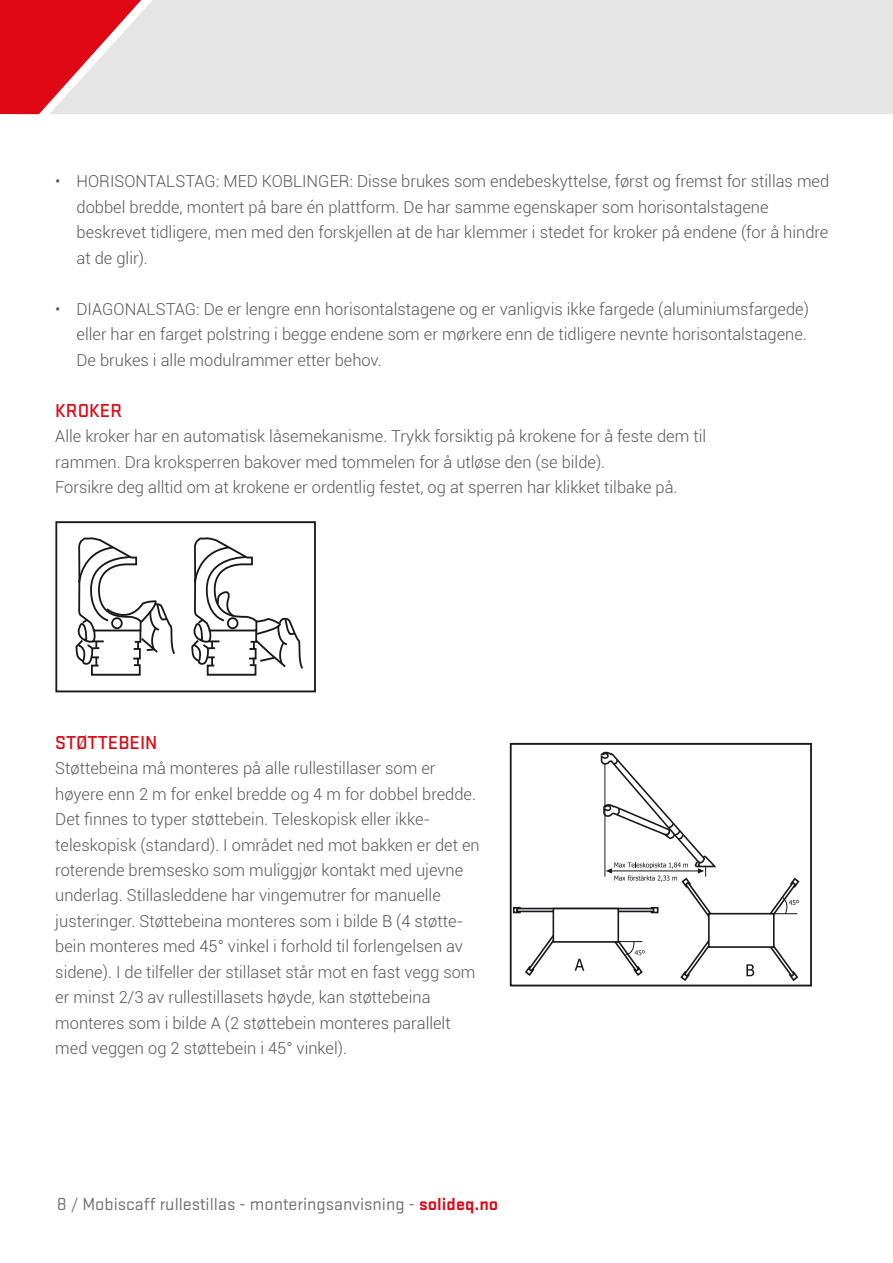
<style>
.page{position:relative;width:893px;height:1263px;background:#fff}
.page>*{position:absolute;margin:0;border:0;box-sizing:border-box;transform-origin:0 0}
.t1{font:500 19.5px "Stratum No 2";color:#de0713}
.t2{font:18.15px "Stratum No 2";color:#706f6f}
.t3{font:300 16.5px/25.5px "Roboto";color:#575756}
.s1{font-weight:700;color:#de0713}
</style>
<div class="page">
<div style="left:157px;top:0;width:736px;height:114px;background:#e5e5e5"></div>
<svg style="left:0;top:0;width:157px;height:114px;background:#e2676e"></svg>
<svg style="left:55px;top:521px;width:261px;height:172px"></svg>
<svg style="left:56px;top:522px;width:259px;height:169px"></svg>
<svg style="left:509px;top:742px;width:303px;height:245px"></svg>
<svg style="left:514px;top:912px;width:70px;height:65px"></svg>
<div style="left:513px;top:907px;width:8px;height:6px;border:2px solid #1a171c"></div>
<div style="left:516px;top:908px;width:138px;height:4px;border:2px solid #1a171c"></div>
<div style="left:553px;top:908px;width:65px;height:34px;background:#fff"></div>
<div style="left:552px;top:908px;width:67px;height:35px;border:2px solid #1a171c"></div>
<div style="left:709px;top:914px;width:65px;height:33px;background:#fff"></div>
<div style="left:708px;top:913px;width:67px;height:35px;border:2px solid #1a171c"></div>
<svg style="left:594px;top:752px;width:136px;height:230px"></svg>
<svg style="left:746px;top:876px;width:55px;height:106px"></svg>
<p class="t3" style="left:77px;top:168px;width:754px;text-indent:-21px">• HORISONTALSTAG: MED KOBLINGER: Disse brukes som endebeskyttelse, først og fremst for stillas med dobbel bredde, montert på bare én plattform. De har samme egenskaper som horisontalstagene beskrevet tidligere, men med den forskjellen at de har klemmer i stedet for kroker på endene (for å hindre at de glir).</p>
<p class="t3" style="left:77px;top:296px;width:734px;text-indent:-21px">• DIAGONALSTAG: De er lengre enn horisontalstagene og er vanligvis ikke fargede (aluminiumsfargede) eller har en farget polstring i begge endene som er mørkere enn de tidligere nevnte horisontalstagene.<br>De brukes i alle modulrammer etter behov.</p>
<p class="t1" style="left:55px;top:399px;width:68px">KROKER</p>
<p class="t3" style="left:55px;top:423px;width:652px">Alle kroker har en automatisk låsemekanisme. Trykk forsiktig på krokene for å feste dem til rammen. Dra kroksperren bakover med tommelen for å utløse den (se bilde).<br>Forsikre deg alltid om at krokene er ordentlig festet, og at sperren har klikket tilbake på.</p>
<p class="t1" style="left:55px;top:731px;width:104px">STØTTEBEIN</p>
<p class="t3" style="left:55px;top:755px;width:426px">Støttebeina må monteres på alle rullestillaser som er høyere enn 2 m for enkel bredde og 4 m for dobbel bredde.<br>Det finnes to typer støttebein. Teleskopisk eller ikke&shy;teleskopisk (standard). I området ned mot bakken er det en roterende bremsesko som muliggjør kontakt med ujevne underlag. Stillasleddene har vingemutrer for manuelle justeringer. Støttebeina monteres som i bilde B (4 støtte&shy;bein monteres med 45° vinkel i forhold til forlengelsen av sidene). I de tilfeller der stillaset står mot en fast vegg som er minst 2/3 av rullestillasets høyde, kan støttebeina monteres som i bilde A (2 støttebein monteres parallelt med veggen og 2 støttebein i 45° vinkel).</p>
<p class="t2" style="left:57px;top:1193px;width:443px">8 / Mobiscaff rullestillas - monteringsanvisning - <span class="s1">solideq.no</span></p>
</div>
